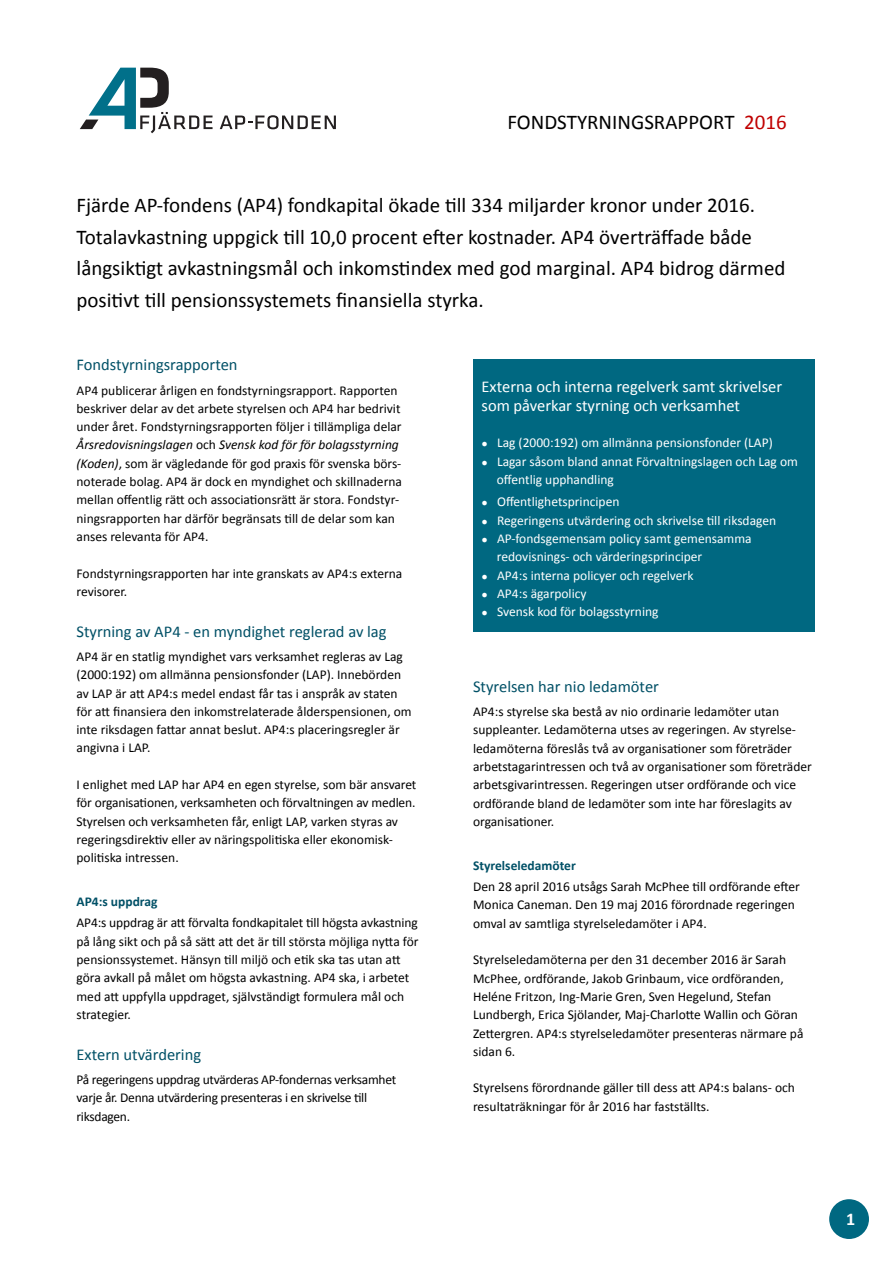
<style>
.page{position:relative;width:893px;height:1263px;background:#fff}
.page>*{position:absolute;margin:0;border:0;box-sizing:border-box;transform-origin:0 0}
.t1{font:21px/31.5px "Calibri";color:#000}
.t2{font:700 18px "Calibri";color:#fff}
.t3{font:16.5px "Calibri";color:#005066}
.t4{font:16.5px/18.3px "Calibri";color:#fff}
.t5{font:13.5px/18.3px "Calibri";color:#000}
.t6{font:13.5px/18.3px "Calibri";color:#fff}
.t7{font:13.5px/18.3px "Calibri";letter-spacing:-.02em;color:#000}
.t8{font:700 13.5px "Calibri";color:#005066}
.s1{color:#c00000}
.s2{font-style:italic}
.s3{font-size:10.5px}
</style>
<div class="page">
<div style="left:830px;top:1200px;width:38px;height:38px;background:#006881;border-radius:50%"></div>
<div style="left:829px;top:1199px;width:40px;height:40px;border:2px solid #006881;border-radius:50%"></div>
<div style="left:473px;top:359px;width:342px;height:272px;background:#006881"></div>
<svg style="left:220px;top:115px;width:116px;height:14px"></svg>
<svg style="left:80px;top:68px;width:133px;height:65px"></svg>
<h1 class="t1" style="left:507px;top:107px;width:281px">FONDSTYRNINGSRAPPORT <span class="s1">2016</span></h1>
<p class="t1" style="left:77px;top:189px;width:710px">Fjärde AP-fondens (AP4) fondkapital ökade till 334 miljarder kronor under 2016.<br>Totalavkastning uppgick till 10,0 procent efter kostnader. AP4 överträffade både långsiktigt avkastningsmål och inkomstindex med god marginal. AP4 bidrog därmed positivt till pensionssystemets finansiella styrka.</p>
<p class="t3" style="left:77px;top:354px;width:163px">Fondstyrningsrapporten</p>
<p class="t5" style="left:77px;top:381px;width:327px">AP4 publicerar årligen en fondstyrningsrapport. Rapporten beskriver delar av det arbete styrelsen och AP4 har bedrivit under året. Fondstyrningsrapporten följer i tillämpliga delar <span class="s2">Årsredovisningslagen</span> och <span class="s2">Svensk kod för för bolagsstyrning (Koden)</span>, som är vägledande för god praxis för svenska börs&shy;noterade bolag. AP4 är dock en myndighet och skillnaderna mellan offentlig rätt och associationsrätt är stora. Fondstyr&shy;ningsrapporten har därför begränsats till de delar som kan anses relevanta för AP4.</p>
<p class="t5" style="left:77px;top:564px;width:327px">Fondstyrningsrapporten har inte granskats av AP4:s externa revisorer.</p>
<p class="t3" style="left:77px;top:621px;width:312px">Styrning av AP4 - en myndighet reglerad av lag</p>
<p class="t5" style="left:77px;top:647px;width:337px">AP4 är en statlig myndighet vars verksamhet regleras av Lag (2000:192) om allmänna pensionsfonder (LAP). Innebörden av LAP är att AP4:s medel endast får tas i anspråk av staten för att finansiera den inkomstrelaterade ålderspensionen, om inte riksdagen fattar annat beslut. AP4:s placeringsregler är angivna i LAP.</p>
<p class="t5" style="left:77px;top:775px;width:341px">I enlighet med LAP har AP4 en egen styrelse, som bär ansvaret för organisationen, verksamheten och förvaltningen av medlen.<br>Styrelsen och verksamheten får, enligt LAP, varken styras av regeringsdirektiv eller av näringspolitiska eller ekonomisk&shy;politiska intressen.</p>
<p class="t8" style="left:77px;top:893px;width:82px">AP4:s uppdrag</p>
<p class="t5" style="left:77px;top:914px;width:343px">AP4:s uppdrag är att förvalta fondkapitalet till högsta avkastning på lång sikt och på så sätt att det är till största möjliga nytta för pensionssystemet. Hänsyn till miljö och etik ska tas utan att göra avkall på målet om högsta avkastning. AP4 ska, i arbetet med att uppfylla uppdraget, självständigt formulera mål och strategier.</p>
<p class="t3" style="left:77px;top:1044px;width:126px">Extern utvärdering</p>
<p class="t7" style="left:77px;top:1070px;width:321px">På regeringens uppdrag utvärderas AP-fondernas verksamhet varje år. Denna utvärdering presenteras i en skrivelse till riksdagen.</p>
<p class="t4" style="left:482px;top:378px;width:302px">Externa och interna regelverk samt skrivelser som påverkar styrning och verksamhet</p>
<p class="t6" style="left:482px;top:434px;width:293px"><span class="s3">●</span> Lag (2000:192) om allmänna pensionsfonder (LAP)</p>
<p class="t6" style="left:497px;top:452px;width:303px;text-indent:-15px"><span class="s3">●</span> Lagar såsom bland annat Förvaltningslagen och Lag om offentlig upphandling</p>
<p class="t6" style="left:482px;top:493px;width:139px"><span class="s3">●</span> Offentlighetsprincipen</p>
<p class="t6" style="left:482px;top:511px;width:296px"><span class="s3">●</span> Regeringens utvärdering och skrivelse till riksdagen</p>
<p class="t6" style="left:497px;top:529px;width:256px;text-indent:-15px"><span class="s3">●</span> AP-fondsgemensam policy samt gemensamma redovisnings- och värderingsprinciper</p>
<p class="t6" style="left:482px;top:566px;width:213px"><span class="s3">●</span> AP4:s interna policyer och regelverk</p>
<p class="t6" style="left:482px;top:584px;width:107px"><span class="s3">●</span> AP4:s ägarpolicy</p>
<p class="t6" style="left:482px;top:603px;width:178px"><span class="s3">●</span> Svensk kod för bolagsstyrning</p>
<p class="t3" style="left:473px;top:676px;width:187px">Styrelsen har nio ledamöter</p>
<p class="t5" style="left:473px;top:702px;width:340px">AP4:s styrelse ska bestå av nio ordinarie ledamöter utan suppleanter. Ledamöterna utses av regeringen. Av styrelse&shy;ledamöterna föreslås två av organisationer som företräder arbetstagarintressen och två av organisationer som företräder arbetsgivarintressen. Regeringen utser ordförande och vice ordförande bland de ledamöter som inte har föreslagits av organisationer.</p>
<p class="t8" style="left:473px;top:857px;width:104px">Styrelseledamöter</p>
<p class="t5" style="left:473px;top:877px;width:328px">Den 28 april 2016 utsågs Sarah McPhee till ordförande efter<br>Monica Caneman. Den 19 maj 2016 förordnade regeringen omval av samtliga styrelseledamöter i AP4.</p>
<p class="t5" style="left:473px;top:951px;width:332px">Styrelseledamöterna per den 31 december 2016 är Sarah McPhee, ordförande, Jakob Grinbaum, vice ordföranden, Heléne Fritzon, Ing-Marie Gren, Sven Hegelund, Stefan Lundbergh, Erica Sjölander, Maj-Charlotte Wallin och Göran Zettergren. AP4:s styrelseledamöter presenteras närmare på sidan 6.</p>
<p class="t5" style="left:473px;top:1079px;width:323px">Styrelsens förordnande gäller till dess att AP4:s balans- och resultaträkningar för år 2016 har fastställts.</p>
<h2 class="t2" style="left:846px;top:1207px;width:11px">1</h2>
</div>
